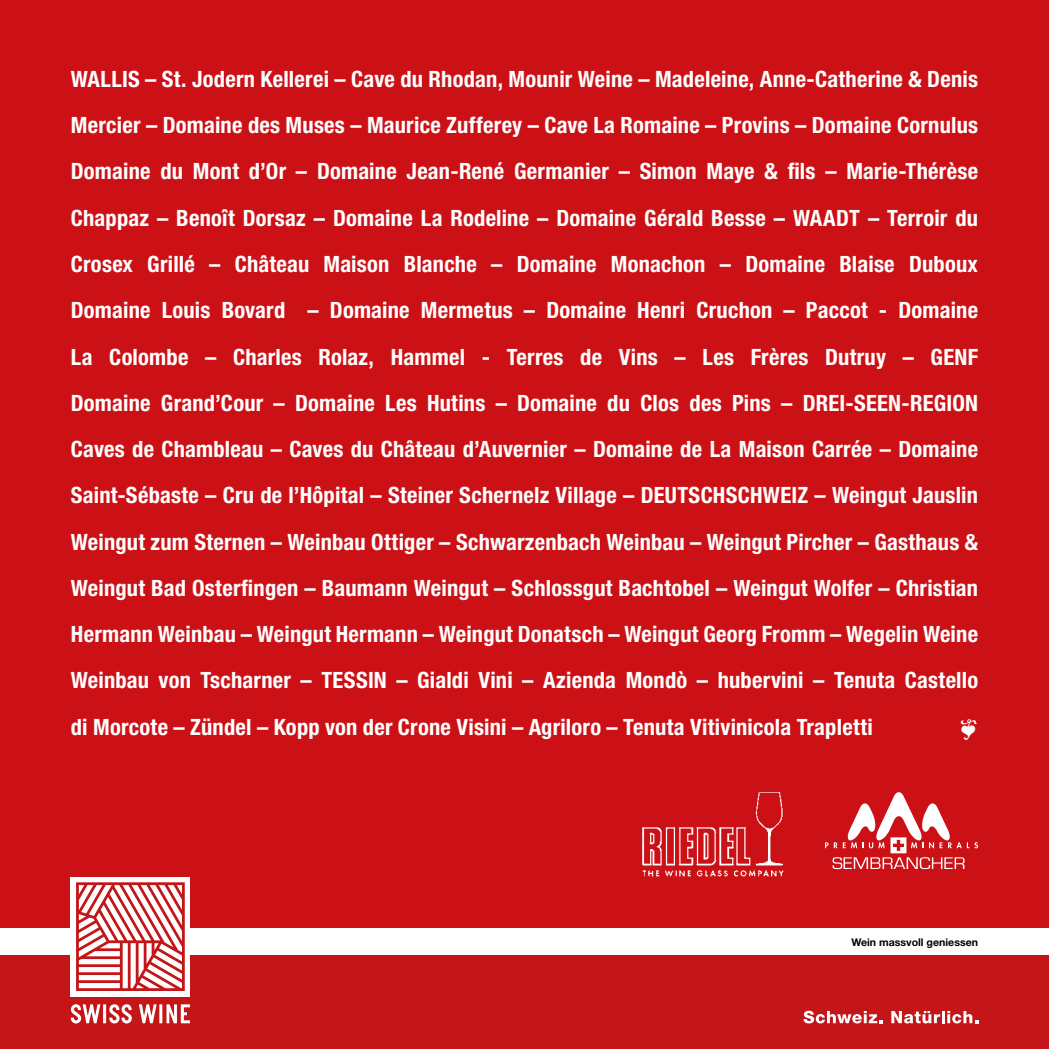
<style>
.page{position:relative;width:1049px;height:1049px;background:#fff}
.page>*{position:absolute;margin:0;border:0;box-sizing:border-box;transform-origin:0 0}
.t1{font:700 condensed 22.5px/46.2px "Helvetica Neue LT Pro";letter-spacing:.01em;color:#fff;text-align:justify}
.t2{font:22.5px "Minion Pro";color:#fff}
.t3{font:700 10.5px "Helvetica Neue LT Pro";color:#000}
</style>
<div class="page">
<div style="left:0;top:0;width:1049px;height:928px;background:#cc1116"></div>
<svg style="left:825px;top:792px;width:153px;height:77px"></svg>
<img style="left:642px;top:791px;width:142px;height:86px">
<div style="left:0;top:955px;width:1049px;height:94px;background:#c41619"></div>
<svg style="left:803px;top:1011px;width:80px;height:12px"></svg>
<svg style="left:891px;top:1011px;width:87px;height:12px"></svg>
<div style="left:71px;top:877px;width:119px;height:119px;background:#fff"></div>
<svg style="left:76px;top:882px;width:109px;height:109px"></svg>
<svg style="left:71px;top:1004px;width:29px;height:19px"></svg>
<hr style="left:103px;top:1004px;width:3px;height:19px;background:#fff">
<svg style="left:109px;top:1004px;width:23px;height:19px"></svg>
<svg style="left:139px;top:1004px;width:18px;height:19px"></svg>
<hr style="left:159px;top:1004px;width:3px;height:19px;background:#fff">
<svg style="left:166px;top:1004px;width:24px;height:19px"></svg>
<p class="t1" style="left:71px;top:56px;width:909px">WALLIS – St. Jodern Kellerei – Cave du Rhodan, Mounir Weine – Madeleine, Anne-Catherine &amp; Denis Mercier – Domaine des Muses – Maurice Zufferey – Cave La Romaine – Provins – Domaine Cornulus Domaine du Mont d’Or – Domaine Jean-René Germanier – Simon Maye &amp; fils – Marie-Thérèse Chappaz – Benoît Dorsaz – Domaine La Rodeline – Domaine Gérald Besse – WAADT – Terroir du Crosex Grillé – Château Maison Blanche – Domaine Monachon – Domaine Blaise Duboux Domaine Louis Bovard – Domaine Mermetus – Domaine Henri Cruchon – Paccot - Domaine La Colombe – Charles Rolaz, Hammel - Terres de Vins – Les Frères Dutruy – GENF Domaine Grand’Cour – Domaine Les Hutins – Domaine du Clos des Pins – DREI-SEEN-REGION Caves de Chambleau – Caves du Château d’Auvernier – Domaine de La Maison Carrée – Domaine Saint-Sébaste – Cru de l’Hôpital – Steiner Schernelz Village – DEUTSCHSCHWEIZ – Weingut Jauslin Weingut zum Sternen – Weinbau Ottiger – Schwarzenbach Weinbau – Weingut Pircher – Gasthaus &amp; Weingut Bad Osterfingen – Baumann Weingut – Schlossgut Bachtobel – Weingut Wolfer – Christian Hermann Weinbau – Weingut Hermann – Weingut Donatsch – Weingut Georg Fromm – Wegelin Weine Weinbau von Tscharner – TESSIN – Gialdi Vini – Azienda Mondò – hubervini – Tenuta Castello di Morcote – Zündel – Kopp von der Crone Visini – Agriloro – Tenuta Vitivinicola Trapletti</p>
<p class="t2" style="left:960px;top:712px;width:20px">❦</p>
<p class="t3" style="left:851px;top:935px;width:128px">Wein massvoll geniessen</p>
</div>
